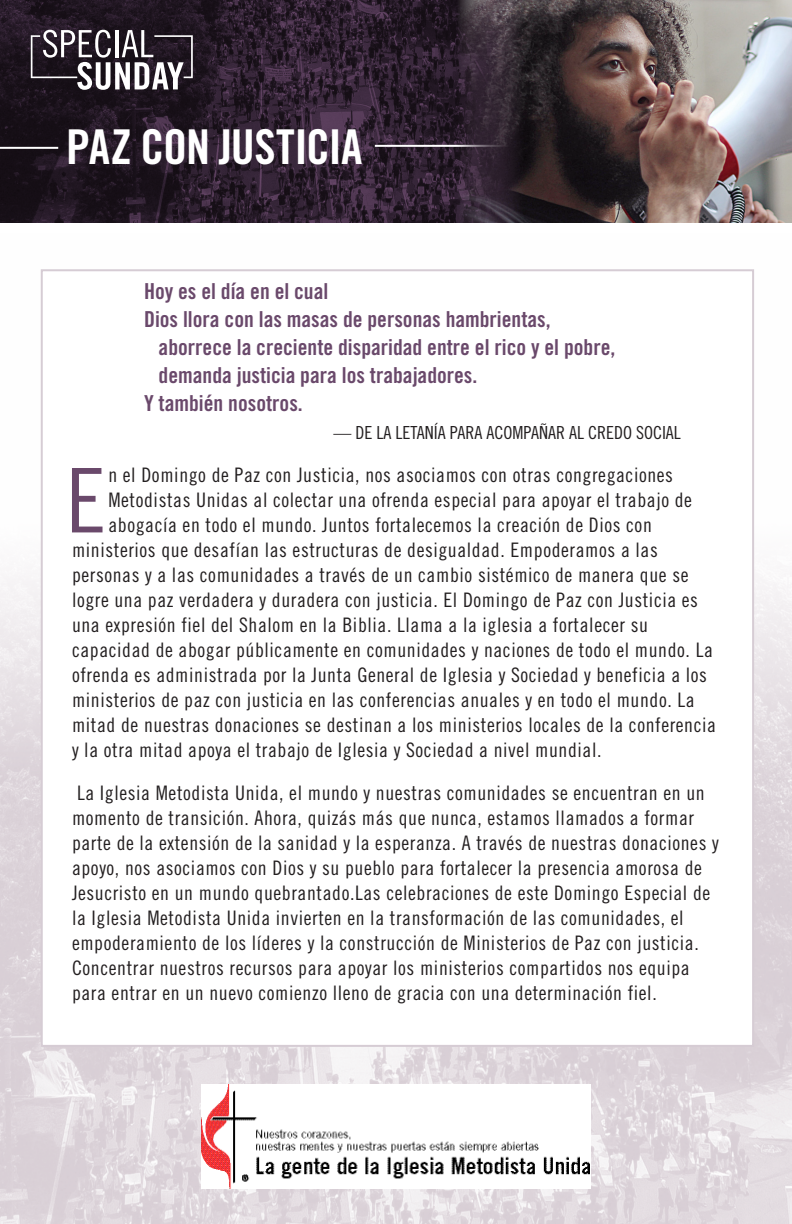
<style>
.page{position:relative;width:792px;height:1224px;background:#fff}
.page>*{position:absolute;margin:0;border:0;box-sizing:border-box;transform-origin:0 0}
._2020_KIT_Body_Text{font:89.2px "Trade Gothic LT Std Cn 18";color:#6a496b}
.t1{font:48px "Trade Gothic LT Std Bd Cn 20";letter-spacing:-.025em;color:#fff}
._2020_KIT_Body_Text-2{font:22px "Trade Gothic LT Std Bd Cn 20";color:#6a496b}
._2020_KIT_Body_Text-3{font:20px/25px "Trade Gothic LT Std Cn 18";letter-spacing:.03em;color:#231f20}
._2020_KIT_Body_Text-4{font:18px "Trade Gothic LT Std Cn 18";color:#231f20}
</style>
<div class="page">
<img style="left:0;top:270px;width:792px;height:954px">
<div style="left:41px;top:269px;width:713px;height:778px;background:#fff;border:2px solid #d6ccd4"></div>
<img style="left:0;top:0;width:456px;height:222px">
<svg style="left:31px;top:30px;width:162px;height:60px"></svg>
<hr style="left:375px;top:145px;width:417px;height:2px;background:#fff">
<img style="left:456px;top:0;width:336px;height:222px">
<hr style="left:0;top:147px;width:58px;height:2px;background:#fff">
<img style="left:201px;top:1084px;width:390px;height:104px">
<p class="t1" style="left:66px;top:117px;width:298px">PAZ CON JUSTICIA</p>
<p class="_2020_KIT_Body_Text-2" style="left:144px;top:278px;width:186px">Hoy es el día en el cual</p>
<p class="_2020_KIT_Body_Text-2" style="left:144px;top:306px;width:408px">Dios llora con las masas de personas hambrientas,</p>
<p class="_2020_KIT_Body_Text-2" style="left:159px;top:334px;width:458px">aborrece la creciente disparidad entre el rico y el pobre,</p>
<p class="_2020_KIT_Body_Text-2" style="left:159px;top:362px;width:320px">demanda justicia para los trabajadores.</p>
<p class="_2020_KIT_Body_Text-2" style="left:144px;top:390px;width:160px">Y también nosotros.</p>
<p class="_2020_KIT_Body_Text-4" style="left:333px;top:422px;width:349px">— DE LA LETANÍA PARA ACOMPAÑAR AL CREDO SOCIAL</p>
<p class="_2020_KIT_Body_Text" style="left:66px;top:448px;width:41px">E</p>
<p class="_2020_KIT_Body_Text-3" style="left:108px;top:463px;width:566px">n el Domingo de Paz con Justicia, nos asociamos con otras congregaciones</p>
<p class="_2020_KIT_Body_Text-3" style="left:108px;top:488px;width:585px">Metodistas Unidas al colectar una ofrenda especial para apoyar el trabajo de</p>
<p class="_2020_KIT_Body_Text-3" style="left:108px;top:513px;width:545px">abogacía en todo el mundo. Juntos fortalecemos la creación de Dios con</p>
<p class="_2020_KIT_Body_Text-3" style="left:72px;top:538px;width:587px">ministerios que desafían las estructuras de desigualdad. Empoderamos a las</p>
<p class="_2020_KIT_Body_Text-3" style="left:72px;top:563px;width:618px">personas y a las comunidades a través de un cambio sistémico de manera que se</p>
<p class="_2020_KIT_Body_Text-3" style="left:72px;top:588px;width:628px">logre una paz verdadera y duradera con justicia. El Domingo de Paz con Justicia es</p>
<p class="_2020_KIT_Body_Text-3" style="left:72px;top:613px;width:577px">una expresión fiel del Shalom en la Biblia. Llama a la iglesia a fortalecer su</p>
<p class="_2020_KIT_Body_Text-3" style="left:72px;top:638px;width:642px">capacidad de abogar públicamente en comunidades y naciones de todo el mundo. La</p>
<p class="_2020_KIT_Body_Text-3" style="left:72px;top:663px;width:637px">ofrenda es administrada por la Junta General de Iglesia y Sociedad y beneficia a los</p>
<p class="_2020_KIT_Body_Text-3" style="left:72px;top:688px;width:624px">ministerios de paz con justicia en las conferencias anuales y en todo el mundo. La</p>
<p class="_2020_KIT_Body_Text-3" style="left:72px;top:713px;width:646px">mitad de nuestras donaciones se destinan a los ministerios locales de la conferencia</p>
<p class="_2020_KIT_Body_Text-3" style="left:72px;top:738px;width:531px">y la otra mitad apoya el trabajo de Iglesia y Sociedad a nivel mundial.</p>
<p class="_2020_KIT_Body_Text-3" style="left:72px;top:781px;width:648px">La Iglesia Metodista Unida, el mundo y nuestras comunidades se encuentran en un momento de transición. Ahora, quizás más que nunca, estamos llamados a formar parte de la extensión de la sanidad y la esperanza. A través de nuestras donaciones y apoyo, nos asociamos con Dios y su pueblo para fortalecer la presencia amorosa de Jesucristo en un mundo quebrantado.Las celebraciones de este Domingo Especial de la Iglesia Metodista Unida invierten en la transformación de las comunidades, el empoderamiento de los líderes y la construcción de Ministerios de Paz con justicia.<br>Concentrar nuestros recursos para apoyar los ministerios compartidos nos equipa para entrar en un nuevo comienzo lleno de gracia con una determinación fiel.</p>
</div>
